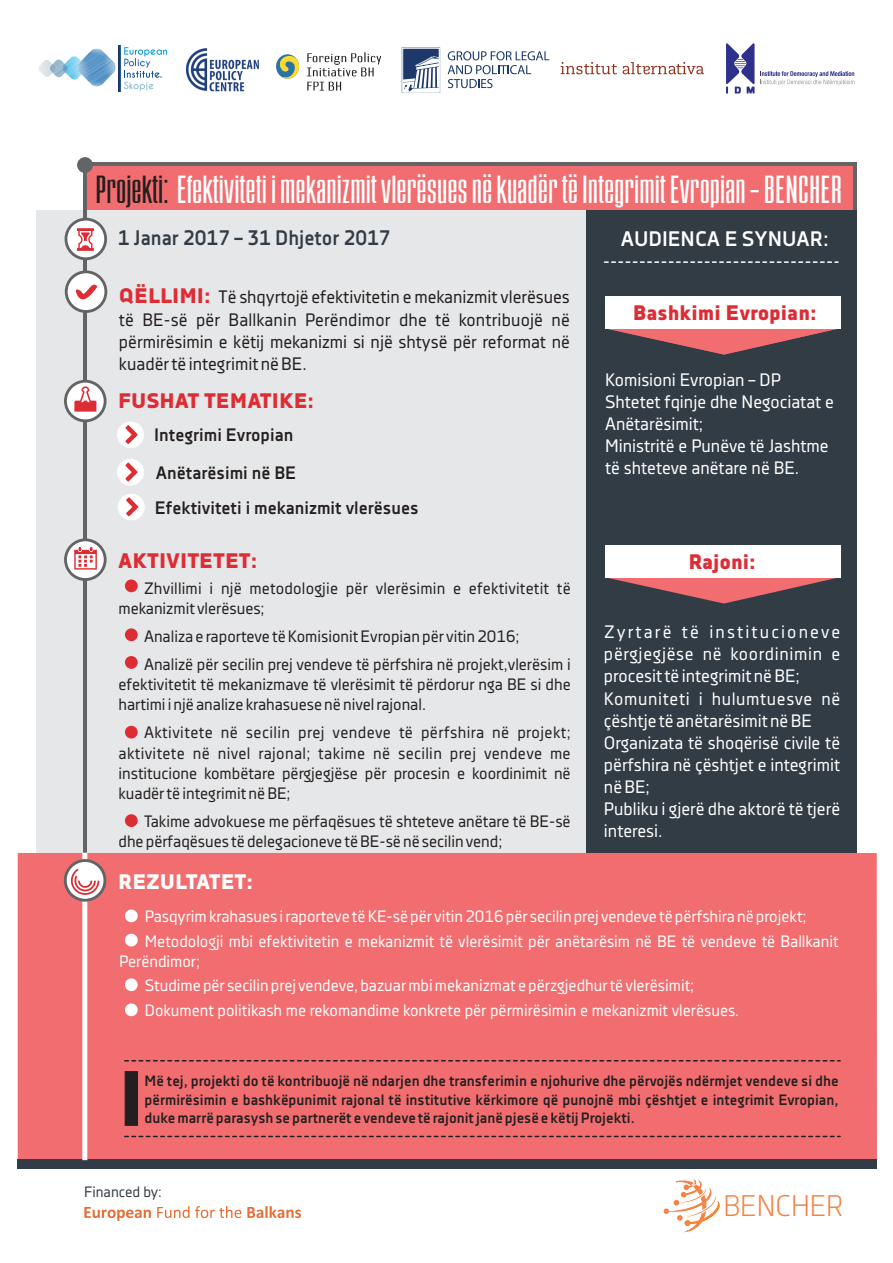
<style>
.page{position:relative;width:893px;height:1263px;background:#fff}
.page>*{position:absolute;margin:0;border:0;box-sizing:border-box;transform-origin:0 0}
.t1{font:38.4px "Chupada";color:#fff}
.t2{font:29.85px "Decima Nova Pro Lt";color:#f58345}
.t3{font:800 21px "Decima Nova Pro";color:#de2c35}
.t4{font:700 21px "Decima Nova Pro";color:#323c45;scale:.96 1}
.t5{font:700 21px "Decima Nova Pro";color:#fff}
.t6{font:800 21px "Decima Nova Pro";color:#fff}
.t7{font:18px/22.2px "Decima Nova Pro";color:#fff}
.t8{font:18px/22.4px "Decima Nova Pro";color:#231f20;text-align:justify}
.t9{font:700 18px/38.5px "Decima Nova Pro";color:#231f20}
.t10{font:16.5px/20.2px "Decima Nova Pro";color:#231f20}
.t11{font:16.5px/24.3px "Decima Nova Pro";color:#fff}
.t12{font:700 15px/18.5px "Decima Nova Pro";color:#231f20;text-align:justify}
.t13{font:15px "Decima Nova Pro";color:#323c45}
.s1{color:#231f20}
.s2{font-weight:800;font-size:21px;color:#de2c35}
</style>
<div class="page">
<div style="left:85px;top:163px;width:771px;height:47px;background:#f26d6f"></div>
<hr style="left:853px;top:163px;width:4px;height:684px;background:#636466">
<div style="left:36px;top:210px;width:559px;height:822px;background:#e6e7e8"></div>
<div style="left:586px;top:210px;width:271px;height:645px;background:#323c45"></div>
<svg style="left:604px;top:328px;width:233px;height:27px"></svg>
<div style="left:605px;top:297px;width:235px;height:32px;background:#fff"></div>
<svg style="left:608px;top:578px;width:228px;height:25px"></svg>
<div style="left:605px;top:546px;width:235px;height:32px;background:#fff"></div>
<div style="left:18px;top:853px;width:859px;height:311px;background:#f26d6f"></div>
<hr style="left:83px;top:169px;width:4px;height:684px;background:#636466">
<div style="left:77px;top:157px;width:16px;height:16px;background:#636466;border-radius:50%"></div>
<svg style="left:65px;top:218px;width:42px;height:42px"></svg>
<div style="left:17px;top:1160px;width:859px;height:9px;background:#313c46"></div>
<svg style="left:65px;top:270px;width:42px;height:43px"></svg>
<svg style="left:64px;top:538px;width:43px;height:43px"></svg>
<svg style="left:64px;top:853px;width:42px;height:307px"></svg>
<svg style="left:64px;top:380px;width:43px;height:42px"></svg>
<div style="left:125px;top:579px;width:13px;height:13px;background:#de2c35;border:3px solid #de2c35;border-radius:50%"></div>
<div style="left:125px;top:628px;width:13px;height:13px;background:#de2c35;border:3px solid #de2c35;border-radius:50%"></div>
<div style="left:125px;top:656px;width:13px;height:13px;background:#de2c35;border:3px solid #de2c35;border-radius:50%"></div>
<div style="left:125px;top:726px;width:13px;height:12px;background:#de2c35;border:3px solid #de2c35;border-radius:50%"></div>
<div style="left:125px;top:814px;width:13px;height:13px;background:#de2c35;border:3px solid #de2c35;border-radius:50%"></div>
<div style="left:125px;top:909px;width:13px;height:13px;background:#fff;border:3px solid #fff;border-radius:50%"></div>
<div style="left:125px;top:934px;width:13px;height:12px;background:#fff;border:3px solid #fff;border-radius:50%"></div>
<div style="left:125px;top:978px;width:13px;height:13px;background:#fff;border:3px solid #fff;border-radius:50%"></div>
<div style="left:125px;top:1003px;width:13px;height:13px;background:#fff;border:3px solid #fff;border-radius:50%"></div>
<svg style="left:124px;top:1071px;width:14px;height:55px"></svg>
<svg style="left:604px;top:261px;width:234px;height:2px"></svg>
<svg style="left:84px;top:1206px;width:217px;height:15px"></svg>
<svg style="left:307px;top:52px;width:74px;height:24px"></svg>
<svg style="left:307px;top:82px;width:34px;height:9px"></svg>
<svg style="left:276px;top:54px;width:23px;height:25px"></svg>
<svg style="left:279px;top:55px;width:20px;height:24px"></svg>
<svg style="left:448px;top:51px;width:101px;height:37px"></svg>
<svg style="left:402px;top:47px;width:38px;height:46px"></svg>
<div style="left:403px;top:48px;width:36px;height:44px;border:1px solid #fff"></div>
<svg style="left:561px;top:62px;width:56px;height:12px"></svg>
<svg style="left:623px;top:62px;width:81px;height:12px"></svg>
<svg style="left:760px;top:71px;width:94px;height:14px"></svg>
<svg style="left:726px;top:43px;width:28px;height:50px"></svg>
<svg style="left:125px;top:1136px;width:715px;height:1px"></svg>
<svg style="left:125px;top:1060px;width:715px;height:1px"></svg>
<div style="left:117px;top:422px;width:27px;height:26px;background:#fff;border:1px solid #fff;border-radius:50%"></div>
<svg style="left:125px;top:425px;width:13px;height:19px"></svg>
<div style="left:117px;top:459px;width:27px;height:26px;background:#fff;border:1px solid #fff;border-radius:50%"></div>
<svg style="left:125px;top:462px;width:13px;height:20px"></svg>
<div style="left:118px;top:494px;width:27px;height:26px;background:#fff;border:1px solid #fff;border-radius:50%"></div>
<svg style="left:126px;top:497px;width:12px;height:19px"></svg>
<img style="left:186px;top:48px;width:73px;height:44px">
<hr style="left:83px;top:162px;width:773px;height:4px;background:#636466">
<svg style="left:38px;top:49px;width:78px;height:37px"></svg>
<svg style="left:124px;top:47px;width:43px;height:44px"></svg>
<svg style="left:119px;top:45px;width:2px;height:46px"></svg>
<svg style="left:664px;top:1178px;width:56px;height:53px"></svg>
<h1 class="t1" style="left:95px;top:174px;width:748px"><span class="s1">Projekti:</span> Efektiviteti i mekanizmit vlerësues në kuadër të Integrimit Evropian - BENCHER</h1>
<p class="t4" style="left:118px;top:229px;width:286px">1 Janar 2017 – 31 Dhjetor 2017</p>
<p class="t8" style="left:119px;top:287px;width:452px"><span class="s2">QËLLIMI:</span> Të shqyrtojë efektivitetin e mekanizmit vlerësues të BE-së për Ballkanin Perëndimor dhe të kontribuojë në përmirësimin e këtij mekanizmi si një shtysë për reformat në kuadër të integrimit në BE.</p>
<p class="t3" style="left:118px;top:393px;width:197px">FUSHAT TEMATIKE:</p>
<p class="t9" style="left:154px;top:417px;width:143px">Integrimi Evropian<br>Anëtarësimi në BE</p>
<p class="t9" style="left:155px;top:490px;width:265px">Efektiviteti i mekanizmit vlerësues</p>
<p class="t5" style="left:621px;top:230px;width:209px">AUDIENCA E SYNUAR:</p>
<p class="t3" style="left:633px;top:304px;width:186px">Bashkimi Evropian:</p>
<p class="t7" style="left:605px;top:370px;width:230px">Komisioni Evropian – DP<br>Shtetet fqinje dhe Negociatat e<br>Anëtarësimit;<br>Ministritë e Punëve të Jashtme të shteteve anëtare në BE.</p>
<p class="t3" style="left:118px;top:552px;width:141px">AKTIVITETET:</p>
<p class="t10" style="left:119px;top:579px;width:454px;text-indent:26px">Zhvillimi i një metodologjie për vlerësimin e efektivitetit të mekanizmit vlerësues;</p>
<p class="t10" style="left:144px;top:624px;width:428px;line-height:27.9px">Analiza e raporteve të Komisionit Evropian për vitin 2016;<br>Analizë për secilin prej vendeve të përfshira në projekt,vlerësim i</p>
<p class="t10" style="left:119px;top:676px;width:454px">efektivitetit të mekanizmave të vlerësimit të përdorur nga BE si dhe hartimi i një analize krahasuese në nivel rajonal.</p>
<p class="t10" style="left:118px;top:724px;width:454px;text-align:justify;text-indent:26px">Aktivitete në secilin prej vendeve të përfshira në projekt; aktivitete në nivel rajonal; takime në secilin prej vendeve me institucione kombëtare përgjegjëse për procesin e koordinimit në kuadër të integrimit në BE;</p>
<p class="t10" style="left:118px;top:813px;width:454px;text-indent:26px">Takime advokuese me përfaqësues të shteteve anëtare të BE-së dhe përfaqësues të delegacioneve të BE-së në secilin vend;</p>
<p class="t6" style="left:118px;top:873px;width:136px">REZULTATET:</p>
<p class="t3" style="left:689px;top:553px;width:69px">Rajoni:</p>
<p class="t7" style="left:604px;top:622px;width:238px">Zyrtarë të institucioneve përgjegjëse në koordinimin e procesit të integrimit në BE;<br>Komuniteti i hulumtuesve në çështje të anëtarësimit në BE<br>Organizata të shoqërisë civile të përfshira në çështjet e integrimit në BE;<br>Publiku i gjerë dhe aktorë të tjerë interesi.</p>
<p class="t11" style="left:145px;top:906px;width:695px">Pasqyrim krahasues i raporteve të KE-së për vitin 2016 për secilin prej vendeve të përfshira në projekt;<br>Metodologji mbi efektivitetin e mekanizmit të vlerësimit për anëtarësim në BE të vendeve të Ballkanit</p>
<p class="t11" style="left:145px;top:950px;width:596px;text-indent:-26px">Perëndimor;<br>Studime për secilin prej vendeve, bazuar mbi mekanizmat e përzgjedhur të vlerësimit;<br>Dokument politikash me rekomandime konkrete për përmirësimin e mekanizmit vlerësues.</p>
<p class="t12" style="left:145px;top:1073px;width:696px">Më tej, projekti do të kontribuojë në ndarjen dhe transferimin e njohurive dhe përvojës ndërmjet vendeve si dhe përmirësimin e bashkëpunimit rajonal të institutive kërkimore që punojnë mbi çështjet e integrimit Evropian, duke marrë parasysh se partnerët e vendeve të rajonit janë pjesë e këtij Projekti.</p>
<p class="t13" style="left:84px;top:1186px;width:79px">Financed by:</p>
<h2 class="t2" style="left:723px;top:1193px;width:122px">BENCHER</h2>
</div>
